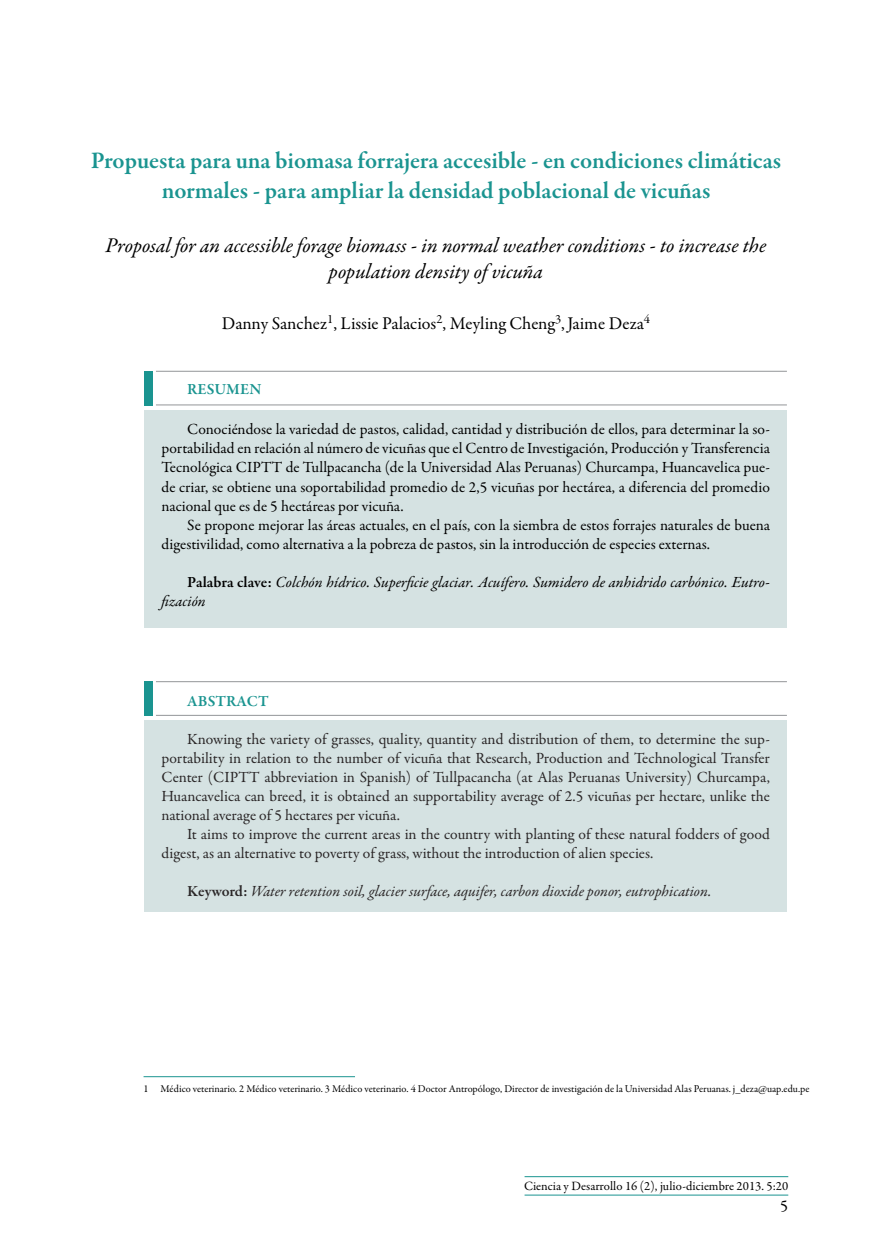
<style>
.page{position:relative;width:872px;height:1255px;background:#fff}
.page>*{position:absolute;margin:0;border:0;box-sizing:border-box;transform-origin:0 0}
.t1{font:600 24px/30px "Garamond Premr Pro";color:#1a9490;text-align:center}
.t2{font:italic 21px/25.2px "Garamond Premr Pro";color:#000;text-align:center}
.t3{font:18px "Garamond Premr Pro";color:#000}
.t4{font:16.5px "Garamond Premr Pro";color:#000}
.t5{font:15.6px/19px "Garamond Premr Pro";color:#000;text-align:justify}
.t6{font:15.6px/19px "Garamond Premr Pro";letter-spacing:-.005em;color:#292526;text-align:justify}
.t7{font:italic 15.6px/19px "Garamond Premr Pro";color:#000}
.t8{font:italic 15.6px "Garamond Premr Pro";color:#292526}
.t9{font:600 15.6px "Garamond Premr Pro";letter-spacing:.005em;color:#1a9490}
.t10{font:12.75px "Garamond Premr Pro";color:#000}
.t11{font:10.5px "Garamond Premr Pro";letter-spacing:-.005em;color:#000}
.s1{font-weight:600;font-style:normal}
</style>
<div class="page">
<hr style="left:524px;top:1194px;width:264px;height:1px;background:#1a9490">
<hr style="left:524px;top:1176px;width:264px;height:1px;background:#1a9490">
<div style="left:144px;top:409px;width:643px;height:218px;background:#d5e2e2"></div>
<div style="left:144px;top:371px;width:8px;height:34px;background:#1a9490"></div>
<hr style="left:156px;top:371px;width:631px;height:1px;background:#939598">
<hr style="left:156px;top:404px;width:631px;height:1px;background:#939598">
<div style="left:144px;top:720px;width:643px;height:191px;background:#d5e2e2"></div>
<div style="left:144px;top:681px;width:8px;height:34px;background:#1a9490"></div>
<hr style="left:156px;top:681px;width:631px;height:1px;background:#939598">
<hr style="left:156px;top:715px;width:631px;height:1px;background:#939598">
<hr style="left:144px;top:1076px;width:211px;height:1px;background:#1a9490">
<h1 class="t1" style="left:91px;top:146px;width:691px">Propuesta para una biomasa forrajera accesible - en condiciones climáticas normales - para ampliar la densidad poblacional de vicuñas</h1>
<h2 class="t2" style="left:106px;top:234px;width:662px">Proposal for an accessible forage biomass - in normal weather conditions - to increase the population density of vicuña</h2>
<p class="t3" style="left:222px;top:313px;width:429px">Danny Sanchez<sup>1</sup>, Lissie Palacios<sup>2</sup>, Meyling Cheng<sup>3</sup>,Jaime Deza<sup>4</sup></p>
<p class="t9" style="left:187px;top:379px;width:76px">RESUMEN</p>
<p class="t5" style="left:162px;top:420px;width:610px;text-indent:26px">Conociéndose la variedad de pastos, calidad, cantidad y distribución de ellos, para determinar la so&shy;portabilidad en relación al número de vicuñas que el Centro de Investigación, Producción y Transferencia Tecnológica CIPTT de Tullpacancha (de la Universidad Alas Peruanas) Churcampa, Huancavelica pue&shy;de criar, se obtiene una soportabilidad promedio de 2,5 vicuñas por hectárea, a diferencia del promedio nacional que es de 5 hectáreas por vicuña.</p>
<p class="t5" style="left:162px;top:515px;width:610px;text-indent:26px">Se propone mejorar las áreas actuales, en el país, con la siembra de estos forrajes naturales de buena digestivilidad, como alternativa a la pobreza de pastos, sin la introducción de especies externas.</p>
<p class="t7" style="left:162px;top:573px;width:610px;text-indent:26px"><span class="s1">Palabra clave:</span> Colchón hídrico. Superficie glaciar. Acuífero. Sumidero de anhidrido carbónico. Eutro&shy;fización</p>
<p class="t9" style="left:187px;top:691px;width:83px">ABSTRACT</p>
<p class="t6" style="left:162px;top:729px;width:610px;text-indent:26px">Knowing the variety of grasses, quality, quantity and distribution of them, to determine the sup&shy;portability in relation to the number of vicuña that Research, Production and Technological Transfer Center (CIPTT abbreviation in Spanish) of Tullpacancha (at Alas Peruanas University) Churcampa, Huancavelica can breed, it is obtained an supportability average of 2.5 vicuñas per hectare, unlike the national average of 5 hectares per vicuña.</p>
<p class="t6" style="left:162px;top:825px;width:609px;text-indent:26px">It aims to improve the current areas in the country with planting of these natural fodders of good digest, as an alternative to poverty of grass, without the introduction of alien species.</p>
<p class="t8" style="left:187px;top:881px;width:526px"><span class="s1">Keyword:</span> Water retention soil, glacier surface, aquifer, carbon dioxide ponor, eutrophication.</p>
<p class="t11" style="left:144px;top:1082px;width:667px">1 Médico veterinario. 2 Médico veterinario. 3 Médico veterinario. 4 Doctor Antropólogo, Director de investigación de la Universidad Alas Peruanas. j_deza@uap.edu.pe</p>
<p class="t10" style="left:524px;top:1177px;width:266px">Ciencia y Desarrollo 16 (2), julio-diciembre 2013. 5:20</p>
<p class="t4" style="left:780px;top:1196px;width:10px">5</p>
</div>
